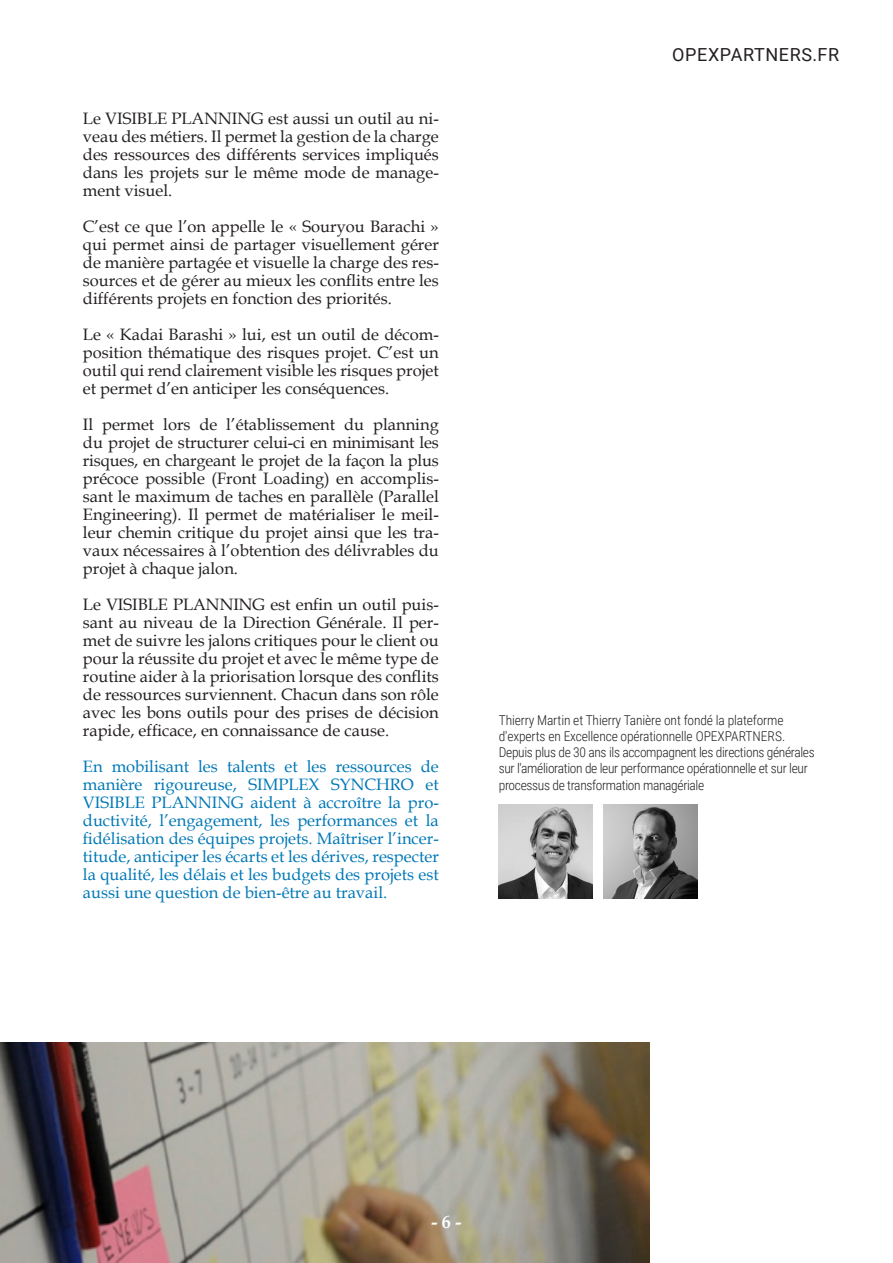
<style>
.page{position:relative;width:893px;height:1263px;background:#fff}
.page>*{position:absolute;margin:0;border:0;box-sizing:border-box;transform-origin:0 0}
.t1{font:18px "Roboto";letter-spacing:.035em;color:#231f20}
.t2{font:700 18px "Book Antiqua";color:#fff}
.t3{font:16.5px/18px "Book Antiqua";color:#231f20;text-align:justify}
.t4{font:16.5px/18px "Book Antiqua";color:#0078b6;text-align:justify}
.t5{font:300 13.5px/16.2px "Roboto Condensed";letter-spacing:-.025em;color:#231f20}
</style>
<div class="page">
<img style="left:0;top:1042px;width:649px;height:221px">
<img style="left:499px;top:804px;width:93px;height:94px">
<img style="left:604px;top:804px;width:93px;height:94px">
<p class="t3" style="left:83px;top:109px;width:357px">Le VISIBLE PLANNING est aussi un outil au ni&shy;veau des métiers. Il permet la gestion de la charge des ressources des différents services impliqués dans les projets sur le même mode de manage&shy;ment visuel.</p>
<p class="t3" style="left:83px;top:217px;width:357px">C’est ce que l’on appelle le « Souryou Barachi » qui permet ainsi de partager visuellement gérer de manière partagée et visuelle la charge des res&shy;sources et de gérer au mieux les conflits entre les différents projets en fonction des priorités.</p>
<p class="t3" style="left:83px;top:325px;width:357px">Le « Kadai Barashi » lui, est un outil de décom&shy;position thématique des risques projet. C’est un outil qui rend clairement visible les risques projet et permet d’en anticiper les conséquences.</p>
<p class="t3" style="left:83px;top:415px;width:357px">Il permet lors de l’établissement du planning du projet de structurer celui-ci en minimisant les risques, en chargeant le projet de la façon la plus précoce possible (Front Loading) en accomplis&shy;sant le maximum de taches en parallèle (Parallel Engineering). Il permet de matérialiser le meil&shy;leur chemin critique du projet ainsi que les tra&shy;vaux nécessaires à l’obtention des délivrables du projet à chaque jalon.</p>
<p class="t3" style="left:83px;top:595px;width:357px">Le VISIBLE PLANNING est enfin un outil puis&shy;sant au niveau de la Direction Générale. Il per&shy;met de suivre les jalons critiques pour le client ou pour la réussite du projet et avec le même type de routine aider à la priorisation lorsque des conflits de ressources surviennent. Chacun dans son rôle avec les bons outils pour des prises de décision rapide, efficace, en connaissance de cause.</p>
<p class="t4" style="left:83px;top:757px;width:357px">En mobilisant les talents et les ressources de manière rigoureuse, SIMPLEX SYNCHRO et VISIBLE PLANNING aident à accroître la pro&shy;ductivité, l’engagement, les performances et la fidélisation des équipes projets. Maîtriser l’incer&shy;titude, anticiper les écarts et les dérives, respecter la qualité, les délais et les budgets des projets est aussi une question de bien-être au travail.</p>
<p class="t1" style="left:672px;top:42px;width:169px">OPEXPARTNERS.FR</p>
<p class="t5" style="left:499px;top:711px;width:286px">Thierry Martin et Thierry Tanière ont fondé la plateforme</p>
<p class="t5" style="left:499px;top:727px;width:288px">d'experts en Excellence opérationnelle OPEXPARTNERS.</p>
<p class="t5" style="left:499px;top:744px;width:317px">Depuis plus de 30 ans ils accompagnent les directions générales sur l'amélioration de leur performance opérationnelle et sur leur processus de transformation managériale</p>
<p class="t2" style="left:431px;top:1210px;width:31px">- 6 -</p>
</div>
